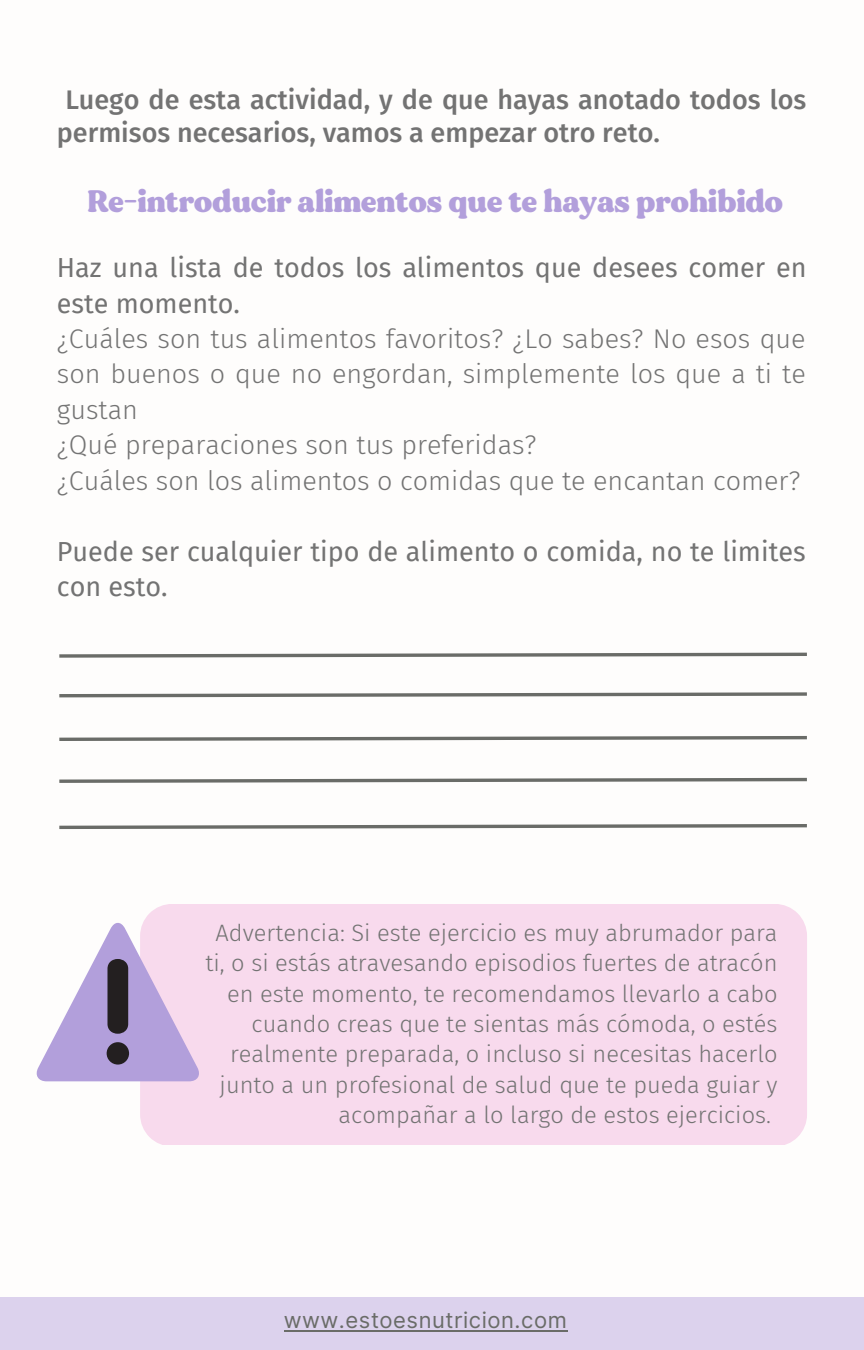
<style>
.page{position:relative;width:864px;height:1350px;background:#fff}
.page>*{position:absolute;margin:0;border:0;box-sizing:border-box;transform-origin:0 0}
.t1{font:31.05px "MADE Gentle";color:#b29fdb}
.t2{font:300 27px/35.6px "Fira Sans";color:#737373}
.t3{font:27px/35.6px "Fira Sans";color:#737373}
.t4{font:500 27px/33.8px "Fira Sans";color:#737373}
.t5{font:300 23.62px/30.4px "Fira Sans";color:#737373;text-align:right}
.t6{font:22.05px "Inter";letter-spacing:.025em;color:#6a6c68}
</style>
<div class="page">
<div style="left:0;top:1297px;width:864px;height:53px;background:#dcd2ed"></div>
<svg style="left:59px;top:652px;width:748px;height:6px"></svg>
<svg style="left:59px;top:692px;width:748px;height:6px"></svg>
<svg style="left:59px;top:736px;width:748px;height:5px"></svg>
<svg style="left:59px;top:777px;width:748px;height:6px"></svg>
<svg style="left:59px;top:824px;width:748px;height:6px"></svg>
<div style="left:140px;top:904px;width:667px;height:241px;background:#f8daed"></div>
<svg style="left:36px;top:921px;width:165px;height:160px"></svg>
<hr style="left:284px;top:1330px;width:283px;height:2px;background:#6a6c68">
<p class="t4" style="left:57px;top:83px;width:751px;text-indent:8px">Luego de esta actividad, y de que hayas anotado todos los permisos necesarios, vamos a empezar otro reto.</p>
<h1 class="t1" style="left:87px;top:182px;width:697px">Re-introducir alimentos que te hayas prohibido</h1>
<p class="t3" style="left:57px;top:250px;width:751px">Haz una lista de todos los alimentos que desees comer en este momento.</p>
<p class="t2" style="left:57px;top:321px;width:750px">¿Cuáles son tus alimentos favoritos? ¿Lo sabes? No esos que son buenos o que no engordan, simplemente los que a ti te gustan<br>¿Qué preparaciones son tus preferidas?<br>¿Cuáles son los alimentos o comidas que te encantan comer?</p>
<p class="t3" style="left:57px;top:534px;width:750px">Puede ser cualquier tipo de alimento o comida, no te limites con esto.</p>
<p class="t5" style="left:205px;top:918px;width:574px">Advertencia: Si este ejercicio es muy abrumador para ti, o si estás atravesando episodios fuertes de atracón en este momento, te recomendamos llevarlo a cabo cuando creas que te sientas más cómoda, o estés realmente preparada, o incluso si necesitas hacerlo junto a un profesional de salud que te pueda guiar y acompañar a lo largo de estos ejercicios.</p>
<p class="t6" style="left:284px;top:1307px;width:285px">www.estoesnutricion.com</p>
</div>
